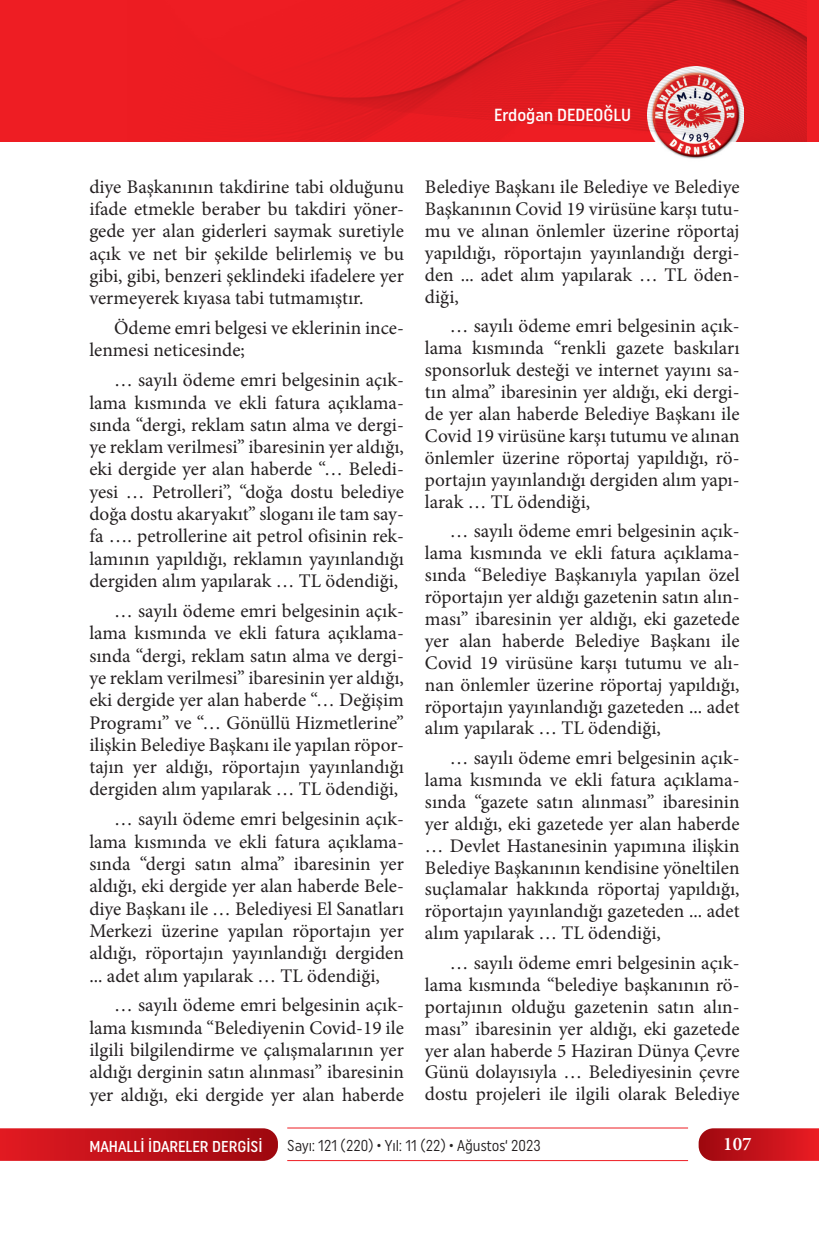
<style>
.page{position:relative;width:819px;height:1241px;background:#fff}
.page>*{position:absolute;margin:0;border:0;box-sizing:border-box;transform-origin:0 0}
.t1{font:19.25px/21.9px "Minion Pro";color:#231f20;text-align:justify}
.t2{font:600 19.25px "Minion Pro";color:#fff}
.t3{font:500 17.5px "Uniform Condensed";color:#fff}
.t4{font:15.75px "Uniform Condensed";color:#231f20;scale:.95 1}
.t5{font:500 15.75px "Uniform Condensed";color:#fff}
</style>
<div class="page">
<svg style="left:0;top:1128px;width:278px;height:32px;background:#c1151c"></svg>
<svg style="left:698px;top:1128px;width:121px;height:32px;background:#c61a22"></svg>
<hr style="left:287px;top:1127px;width:401px;height:1px;background:#ee1d23">
<hr style="left:287px;top:1159px;width:401px;height:1px;background:#ee1d23">
<div style="left:0;top:0;width:819px;height:141px;background:#ee1d23"></div>
<img style="left:647px;top:141px;width:96px;height:18px">
<img style="left:256px;top:0;width:550px;height:141px">
<p class="t3" style="left:494px;top:105px;width:138px">Erdoğan DEDEOĞLU</p>
<p class="t1" style="left:89px;top:175px;width:316px">diye Başkanının takdirine tabi olduğunu ifade etmekle beraber bu takdiri yöner&shy;gede yer alan giderleri saymak suretiyle açık ve net bir şekilde belirlemiş ve bu gibi, gibi, benzeri şeklindeki ifadelere yer vermeyerek kıyasa tabi tutmamıştır.</p>
<p class="t1" style="left:89px;top:317px;width:316px;text-indent:25px">Ödeme emri belgesi ve eklerinin ince&shy;lenmesi neticesinde;</p>
<p class="t1" style="left:89px;top:369px;width:316px;text-indent:25px">… sayılı ödeme emri belgesinin açık&shy;lama kısmında ve ekli fatura açıklama&shy;sında “dergi, reklam satın alma ve dergi&shy;ye reklam verilmesi” ibaresinin yer aldığı, eki dergide yer alan haberde “… Beledi&shy;yesi … Petrolleri”, “doğa dostu belediye doğa dostu akaryakıt” sloganı ile tam say&shy;fa …. petrollerine ait petrol ofisinin rek&shy;lamının yapıldığı, reklamın yayınlandığı dergiden alım yapılarak … TL ödendiği,</p>
<p class="t1" style="left:89px;top:599px;width:316px;text-indent:25px">… sayılı ödeme emri belgesinin açık&shy;lama kısmında ve ekli fatura açıklama&shy;sında “dergi, reklam satın alma ve dergi&shy;ye reklam verilmesi” ibaresinin yer aldığı, eki dergide yer alan haberde “… Değişim Programı” ve “… Gönüllü Hizmetlerine” ilişkin Belediye Başkanı ile yapılan röpor&shy;tajın yer aldığı, röportajın yayınlandığı dergiden alım yapılarak … TL ödendiği,</p>
<p class="t1" style="left:89px;top:808px;width:316px;text-indent:25px">… sayılı ödeme emri belgesinin açık&shy;lama kısmında ve ekli fatura açıklama&shy;sında “dergi satın alma” ibaresinin yer aldığı, eki dergide yer alan haberde Bele&shy;diye Başkanı ile … Belediyesi El Sanatları Merkezi üzerine yapılan röportajın yer aldığı, röportajın yayınlandığı dergiden ... adet alım yapılarak … TL ödendiği,</p>
<p class="t1" style="left:89px;top:993px;width:316px;text-indent:25px">… sayılı ödeme emri belgesinin açık&shy;lama kısmında “Belediyenin Covid-19 ile ilgili bilgilendirme ve çalışmalarının yer aldığı derginin satın alınması” ibaresinin yer aldığı, eki dergide yer alan haberde</p>
<p class="t1" style="left:425px;top:176px;width:316px">Belediye Başkanı ile Belediye ve Belediye Başkanının Covid 19 virüsüne karşı tutu&shy;mu ve alınan önlemler üzerine röportaj yapıldığı, röportajın yayınlandığı dergi&shy;den ... adet alım yapılarak … TL öden&shy;diği,</p>
<p class="t1" style="left:425px;top:315px;width:316px;text-indent:25px">… sayılı ödeme emri belgesinin açık&shy;lama kısmında “renkli gazete baskıları sponsorluk desteği ve internet yayını sa&shy;tın alma” ibaresinin yer aldığı, eki dergi&shy;de yer alan haberde Belediye Başkanı ile Covid 19 virüsüne karşı tutumu ve alınan önlemler üzerine röportaj yapıldığı, rö&shy;portajın yayınlandığı dergiden alım yapı&shy;larak … TL ödendiği,</p>
<p class="t1" style="left:425px;top:520px;width:316px;text-indent:25px">… sayılı ödeme emri belgesinin açık&shy;lama kısmında ve ekli fatura açıklama&shy;sında “Belediye Başkanıyla yapılan özel röportajın yer aldığı gazetenin satın alın&shy;ması” ibaresinin yer aldığı, eki gazetede yer alan haberde Belediye Başkanı ile Covid 19 virüsüne karşı tutumu ve alı&shy;nan önlemler üzerine röportaj yapıldığı, röportajın yayınlandığı gazeteden ... adet alım yapılarak … TL ödendiği,</p>
<p class="t1" style="left:425px;top:746px;width:316px;text-indent:25px">… sayılı ödeme emri belgesinin açık&shy;lama kısmında ve ekli fatura açıklama&shy;sında “gazete satın alınması” ibaresinin yer aldığı, eki gazetede yer alan haberde … Devlet Hastanesinin yapımına ilişkin Belediye Başkanının kendisine yöneltilen suçlamalar hakkında röportaj yapıldığı, röportajın yayınlandığı gazeteden ... adet alım yapılarak … TL ödendiği,</p>
<p class="t1" style="left:425px;top:951px;width:316px;text-indent:25px">… sayılı ödeme emri belgesinin açık&shy;lama kısmında “belediye başkanının rö&shy;portajının olduğu gazetenin satın alın&shy;ması” ibaresinin yer aldığı, eki gazetede yer alan haberde 5 Haziran Dünya Çevre Günü dolayısıyla … Belediyesinin çevre dostu projeleri ile ilgili olarak Belediye</p>
<p class="t5" style="left:89px;top:1136px;width:175px">MAHALLİ İDARELER DERGİSİ</p>
<p class="t4" style="left:287px;top:1136px;width:268px">Sayı: 121 (220) • Yıl: 11 (22) • Ağustos‘ 2023</p>
<p class="t2" style="left:723px;top:1130px;width:30px">107</p>
</div>
